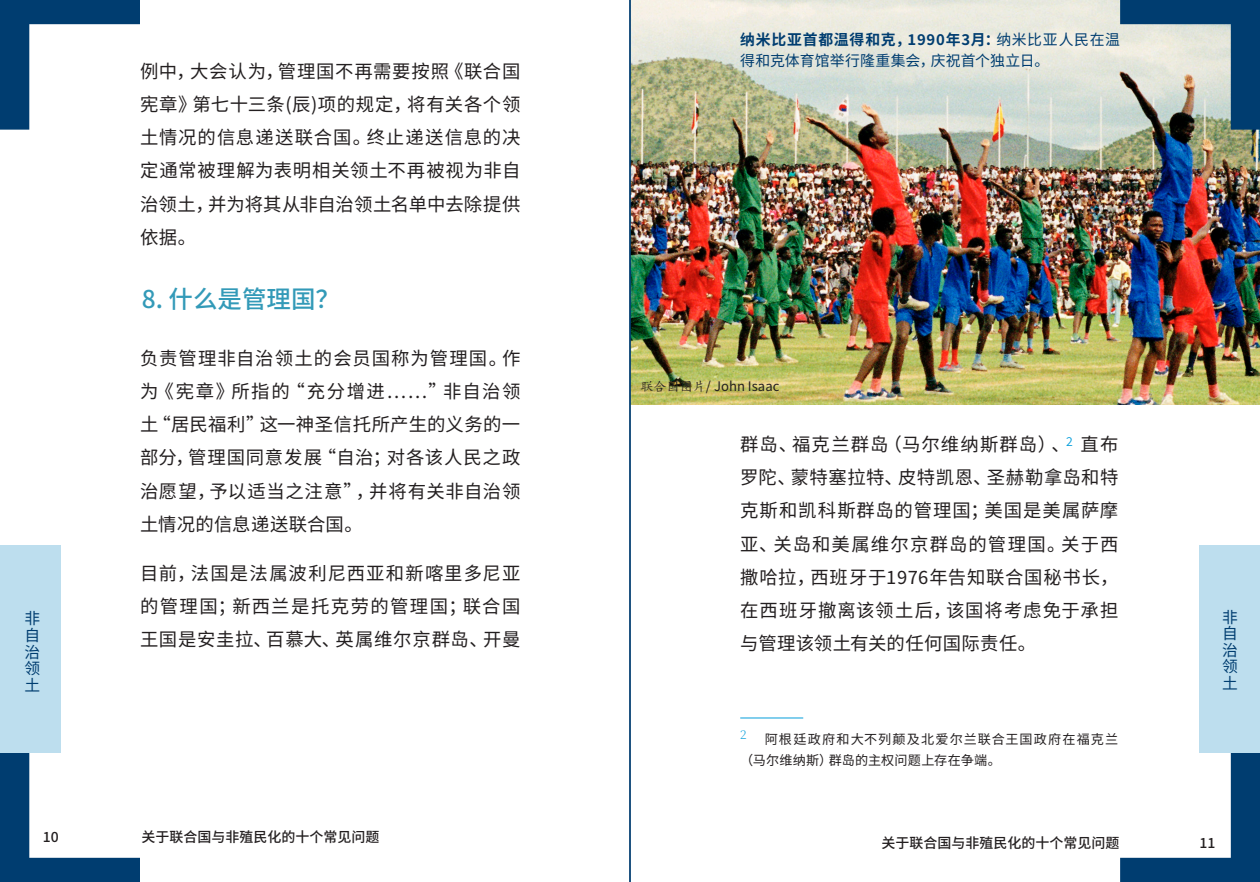
<style>
.page{position:relative;width:1260px;height:882px;background:#fff}
.page>*{position:absolute;margin:0;border:0;box-sizing:border-box;transform-origin:0 0}
.t1{font:500 24.5px "Source Han Sans CN";color:#339ab8}
.body-larger_CH{font:18.38px/33.2px "Source Han Sans CN";letter-spacing:.035em;color:#231f20;text-align:justify}
.t2{font:15.75px/16.6px "Source Han Sans CN";color:#003d70;text-align:justify}
.photo_cap-TEMP{font:14.88px/21px "Source Han Sans CN";letter-spacing:.01em;color:#003d70}
.t3{font:500 14px "Source Han Sans CN";color:#231f20}
.Footnote-temp{font:13.12px/21px "Source Han Sans CN";letter-spacing:.075em;color:#231f20}
.photo_credit-TEMP{font:13.12px "Source Han Sans CN";color:#231f20}
.Footnote-temp-2{font:200 12.25px "Source Han Serif SC";color:#069edb}
.s1{font-weight:700}
.s2{font-family:"Kai Ti"}
</style>
<div class="page">
<svg style="left:0;top:0;width:140px;height:130px"></svg>
<svg style="left:1120px;top:752px;width:140px;height:130px"></svg>
<svg style="left:0;top:752px;width:140px;height:130px"></svg>
<div style="left:0;top:545px;width:61px;height:207px;background:#bddeee"></div>
<div style="left:1200px;top:545px;width:60px;height:207px;background:#bddeee"></div>
<img style="left:631px;top:0;width:629px;height:405px">
<hr style="left:740px;top:718px;width:63px;height:1px;background:#069edb">
<svg style="left:1120px;top:0;width:140px;height:130px;background:#839aa4"></svg>
<hr style="left:629px;top:0;width:2px;height:882px;background:#003d70">
<p class="body-larger_CH" style="left:140px;top:55px;width:382px">例中，大会认为，管理国不再需要按照《联合国宪章》第七十三条(辰)项的规定，将有关各个领土情况的信息递送联合国。终止递送信息的决定通常被理解为表明相关领土不再被视为非自治领土，并为将其从非自治领土名单中去除提供依据。</p>
<p class="photo_cap-TEMP" style="left:740px;top:29px;width:381px"><span class="s1">纳米比亚首都温得和克，1990年3月：</span>纳米比亚人民在温得和克体育馆举行隆重集会，庆祝首个独立日。</p>
<h3 class="t1" style="left:142px;top:285px;width:200px">8. 什么是管理国？</h3>
<p class="body-larger_CH" style="left:140px;top:342px;width:382px">负责管理非自治领土的会员国称为管理国。作为《宪章》所指的“充分增进……”非自治领土“居民福利”这一神圣信托所产生的义务的一部分，管理国同意发展“自治；对各该人民之政治愿望，予以适当之注意”，并将有关非自治领土情况的信息递送联合国。</p>
<p class="body-larger_CH" style="left:140px;top:557px;width:382px">目前，法国是法属波利尼西亚和新喀里多尼亚的管理国；新西兰是托克劳的管理国；联合国王国是安圭拉、百慕大、英属维尔京群岛、开曼</p>
<p class="photo_credit-TEMP" style="left:640px;top:379px;width:141px"><span class="s2">联合国图片</span>/ John Isaac</p>
<p class="body-larger_CH" style="left:740px;top:428px;width:380px">群岛、福克兰群岛（马尔维纳斯群岛）、<sup>2</sup> 直布罗陀、蒙特塞拉特、皮特凯恩、圣赫勒拿岛和特克斯和凯科斯群岛的管理国；美国是美属萨摩亚、关岛和美属维尔京群岛的管理国。关于西撒哈拉，西班牙于1976年告知联合国秘书长，在西班牙撤离该领土后，该国将考虑免于承担与管理该领土有关的任何国际责任。</p>
<p class="t2" style="left:25px;top:611px;width:17px">非</p>
<p class="t2" style="left:1222px;top:609px;width:17px">非自治领土</p>
<p class="t2" style="left:25px;top:627px;width:17px">自</p>
<p class="t2" style="left:25px;top:644px;width:17px">治</p>
<p class="t2" style="left:25px;top:660px;width:17px">领</p>
<p class="t2" style="left:25px;top:677px;width:17px">土</p>
<p class="Footnote-temp-2" style="left:740px;top:727px;width:8px">2</p>
<p class="Footnote-temp" style="left:740px;top:729px;width:380px;text-indent:24px">阿根廷政府和大不列颠及北爱尔兰联合王国政府在福克兰（马尔维纳斯）群岛的主权问题上存在争端。</p>
<p class="t3" style="left:43px;top:829px;width:17px">10</p>
<p class="t3" style="left:142px;top:829px;width:240px">关于联合国与非殖民化的十个常见问题</p>
<p class="t3" style="left:881px;top:835px;width:239px">关于联合国与非殖民化的十个常见问题</p>
<p class="t3" style="left:1200px;top:835px;width:17px">11</p>
</div>
